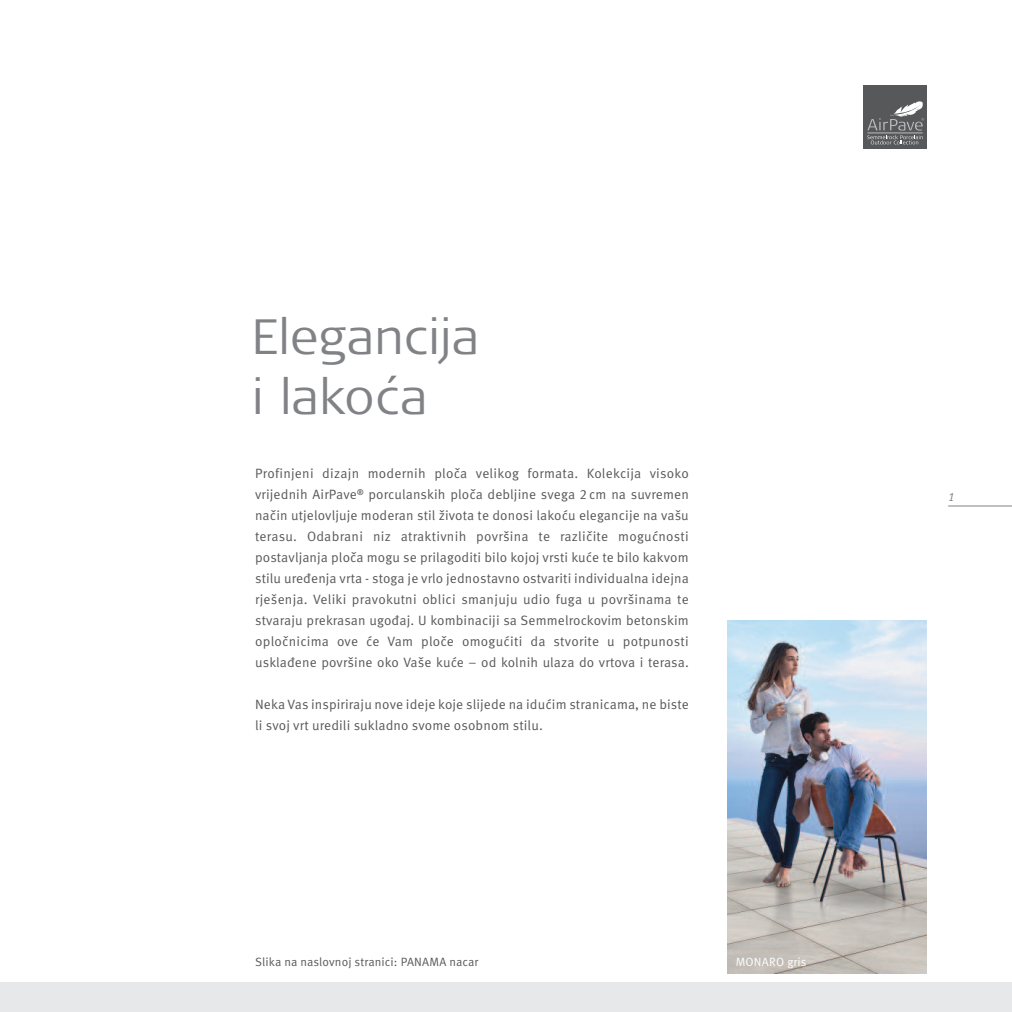
<style>
.page{position:relative;width:1012px;height:1012px;background:#fff}
.page>*{position:absolute;margin:0;border:0;box-sizing:border-box;transform-origin:0 0}
.t1{font:300 49.5px/59.4px "Signa Pro";letter-spacing:.005em;color:#808285}
.t2{font:13.5px/21px "Meta Pro";letter-spacing:.01em;color:#57585a;text-align:justify}
.t3{font:12px "Meta Pro";letter-spacing:.01em;color:#57585a}
.t4{font:12px "Meta Pro";letter-spacing:.02em;color:#fff}
.t5{font:italic 12px "Meta Plus Normal Caps";color:#808285}
.s1{font-family:"Meta Plus Normal Caps"}
</style>
<div class="page">
<img style="left:727px;top:621px;width:200px;height:353px">
<div style="left:0;top:982px;width:1012px;height:30px;background:#e7e8e9"></div>
<hr style="left:948px;top:506px;width:64px;height:1px;background:#808285">
<div style="left:863px;top:85px;width:64px;height:64px;background:#57585a"></div>
<svg style="left:867px;top:101px;width:57px;height:43px"></svg>
<h1 class="t1" style="left:252px;top:311px;width:229px">Elegancija i lakoća</h1>
<p class="t2" style="left:255px;top:464px;width:435px">Profinjeni dizajn modernih ploča velikog formata. Kolekcija visoko vrijednih airPave<sup>®</sup> porculanskih ploča debljine svega <span class="s1">2</span> cm na suvremen način utjelovljuje moderan stil života te donosi lakoću elegancije na vašu terasu. odabrani niz atraktivnih površina te različite mogućnosti postavljanja ploča mogu se prilagoditi bilo kojoj vrsti kuće te bilo kakvom stilu uređenja vrta - stoga je vrlo jednostavno ostvariti individualna idejna rješenja. Veliki pravokutni oblici smanjuju udio fuga u površinama te stvaraju prekrasan ugođaj. U kombinaciji sa Semmelrockovim betonskim opločnicima ove će Vam ploče omogućiti da stvorite u potpunosti usklađene površine oko Vaše kuće – od kolnih ulaza do vrtova i terasa.</p>
<p class="t2" style="left:255px;top:695px;width:435px">neka Vas inspiriraju nove ideje koje slijede na idućim stranicama, ne biste li svoj vrt uredili sukladno svome osobnom stilu.</p>
<p class="t3" style="left:255px;top:958px;width:225px">Slika na naslovnoj stranici: Panama nacar</p>
<p class="t4" style="left:736px;top:958px;width:73px">monaro gris</p>
<p class="t5" style="left:948px;top:489px;width:8px">1</p>
</div>
